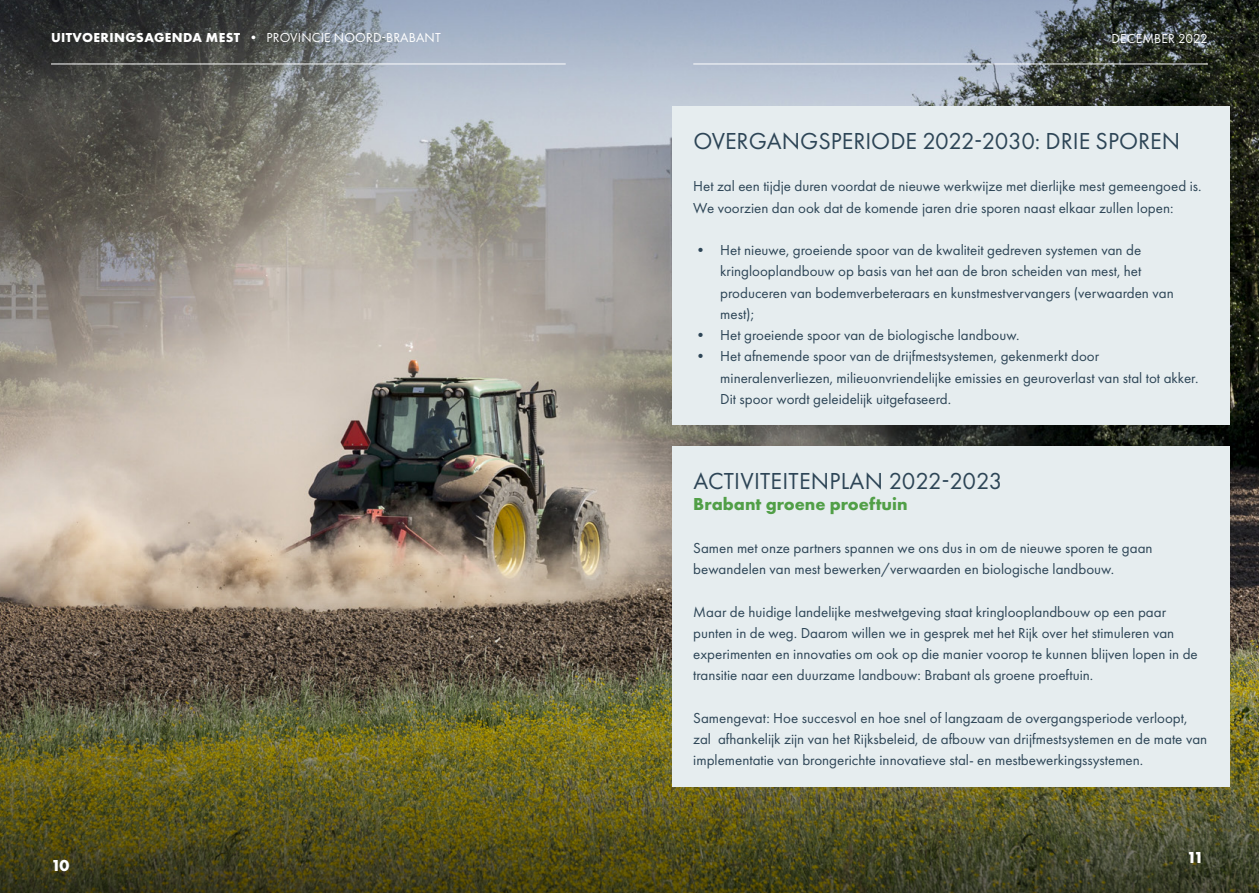
<style>
.page{position:relative;width:1259px;height:893px;background:#fff}
.page>*{position:absolute;margin:0;border:0;box-sizing:border-box;transform-origin:0 0}
.H2_Kop{font:24px "Futura PT";color:#2d4556}
.H2_Kop-2{font:700 18px "Futura PT";color:#519f47}
.t1{font:700 16.5px "Futura PT";color:#fff}
.plattetekst{font:15px/21.3px "Futura PT";color:#2d4556}
.t2{font:13.5px "Futura PT";letter-spacing:.01em;color:#fff}
.s1{font-weight:700}
</style>
<div class="page">
<img style="left:0;top:0;width:1259px;height:472px">
<img style="left:0;top:472px;width:1259px;height:421px">
<hr style="left:693px;top:64px;width:515px;height:1px;background:#fff">
<hr style="left:51px;top:64px;width:515px;height:1px;background:#fff">
<div style="left:672px;top:106px;width:557px;height:319px;background:#e6edef"></div>
<div style="left:672px;top:446px;width:557px;height:341px;background:#e6edef"></div>
<p class="t2" style="left:51px;top:30px;width:391px"><span class="s1">UITVOERINGSAGENDA MEST</span> • PROVINCIE NOORD-BRABANT</p>
<p class="t2" style="left:1111px;top:30px;width:98px">DECEMBER 2022</p>
<h2 class="H2_Kop" style="left:693px;top:127px;width:488px">OVERGANGSPERIODE 2022-2030: DRIE SPOREN</h2>
<p class="plattetekst" style="left:693px;top:176px;width:510px">Het zal een tijdje duren voordat de nieuwe werkwijze met dierlijke mest gemeengoed is.<br>We voorzien dan ook dat de komende jaren drie sporen naast elkaar zullen lopen:</p>
<p class="plattetekst" style="left:720px;top:239px;width:455px;text-indent:-27px">• Het nieuwe, groeiende spoor van de kwaliteit gedreven systemen van de kringlooplandbouw op basis van het aan de bron scheiden van mest, het produceren van bodemverbeteraars en kunstmestvervangers (verwaarden van mest);</p>
<p class="plattetekst" style="left:693px;top:324px;width:328px">• Het groeiende spoor van de biologische landbouw.</p>
<p class="plattetekst" style="left:720px;top:346px;width:479px;text-indent:-27px">• Het afnemende spoor van de drijfmestsystemen, gekenmerkt door mineralenverliezen, milieuonvriendelijke emissies en geuroverlast van stal tot akker.<br>Dit spoor wordt geleidelijk uitgefaseerd.</p>
<p class="t1" style="left:51px;top:855px;width:20px">10</p>
<h2 class="H2_Kop" style="left:693px;top:467px;width:311px">ACTIVITEITENPLAN 2022-2023</h2>
<h2 class="H2_Kop-2" style="left:693px;top:493px;width:216px">Brabant groene proeftuin</h2>
<p class="plattetekst" style="left:693px;top:537px;width:461px">Samen met onze partners spannen we ons dus in om de nieuwe sporen te gaan bewandelen van mest bewerken/verwaarden en biologische landbouw.</p>
<p class="plattetekst" style="left:693px;top:601px;width:506px">Maar de huidige landelijke mestwetgeving staat kringlooplandbouw op een paar punten in de weg. Daarom willen we in gesprek met het Rijk over het stimuleren van experimenten en innovaties om ook op die manier voorop te kunnen blijven lopen in de transitie naar een duurzame landbouw: Brabant als groene proeftuin.</p>
<p class="plattetekst" style="left:693px;top:707px;width:515px">Samengevat: Hoe succesvol en hoe snel of langzaam de overgangsperiode verloopt, zal afhankelijk zijn van het Rijksbeleid, de afbouw van drijfmestsystemen en de mate van implementatie van brongerichte innovatieve stal- en mestbewerkingssystemen.</p>
<p class="t1" style="left:1186px;top:846px;width:19px">11</p>
</div>
